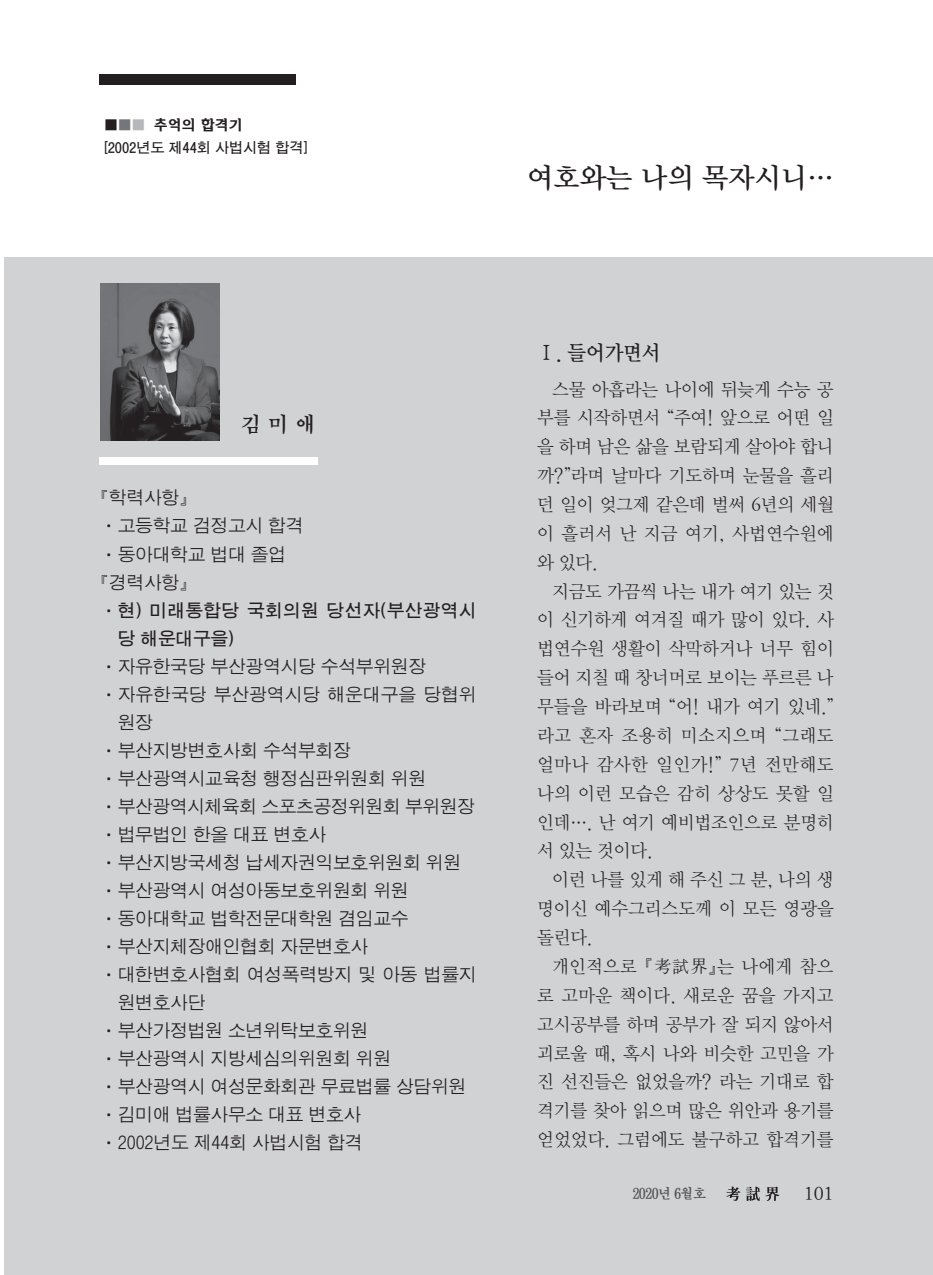
<style>
.page{position:relative;width:933px;height:1275px;background:#fff}
.page>*{position:absolute;margin:0;border:0;box-sizing:border-box;transform-origin:0 0}
.t1{font:28px "DX Nmu Std 40";color:#231f20}
.t2{font:21px "DX Nmu Std 40";letter-spacing:-.01em;color:#231f20;scale:.95 1}
.t3{font:21px "D Xmu Std 40";color:#231f20}
.t4{font:19.25px "DX Nmu Std 30";color:#231f20}
.t5{font:18.38px/28.9px "DX Nmu Std 20";color:#231f20;text-align:justify}
.t6{font:17.5px/28px "D Xgo Std 20";color:#231f20}
.t7{font:17.5px/28px "D Xgo Std 40";letter-spacing:.03em;color:#231f20}
.t8{font:14px "D Xgo Std 40";color:#231f20;scale:.95 1}
.t9{font:14px "DX Log Std B";color:#231f20}
.t10{font:14px "D Xmu Std 40";letter-spacing:-.05em;color:#505052;scale:.95 1}
.s1{font-family:"D Xgo Std 20"}
.s2{font-family:"D Xgo Std 20";color:#757679}
.s3{font-family:"D Xgo Std 20";color:#b6b7bb}
</style>
<div class="page">
<div style="left:5px;top:258px;width:928px;height:1017px;background:#d1d2d4"></div>
<div style="left:99px;top:74px;width:197px;height:11px;background:#231f20"></div>
<svg style="left:726px;top:1186px;width:14px;height:15px"></svg>
<svg style="left:746px;top:1186px;width:33px;height:15px"></svg>
<img style="left:101px;top:284px;width:119px;height:156px">
<div style="left:99px;top:457px;width:218px;height:8px;background:#fff"></div>
<p class="t9" style="left:104px;top:118px;width:140px"><span class="s1">■</span><span class="s2">■</span><span class="s3">■</span> 추억의 합격기</p>
<p class="t8" style="left:104px;top:140px;width:216px">[2002년도 제44회 사법시험 합격]</p>
<h1 class="t1" style="left:527px;top:164px;width:308px">여호와는 나의 목자시니…</h1>
<p class="t3" style="left:241px;top:414px;width:77px">김 미 애</p>
<p class="t6" style="left:100px;top:485px;width:204px">『학력사항』<br>ㆍ고등학교 검정고시 합격ㆍ동아대학교 법대 졸업『경력사항』</p>
<p class="t7" style="left:118px;top:597px;width:360px;text-indent:-18px"><span class="s1">ㆍ</span> 현) 미래통합당 국회의원 당선자(부산광역시 당 해운대구을)</p>
<p class="t6" style="left:100px;top:653px;width:327px">ㆍ자유한국당 부산광역시당 수석부위원장</p>
<p class="t6" style="left:100px;top:681px;width:378px">ㆍ 자유한국당 부산광역시당 해운대구을 당협위</p>
<p class="t6" style="left:118px;top:709px;width:37px">원장</p>
<p class="t6" style="left:100px;top:737px;width:252px">ㆍ부산지방변호사회 수석부회장</p>
<p class="t6" style="left:100px;top:765px;width:327px">ㆍ부산광역시교육청 행정심판위원회 위원</p>
<p class="t6" style="left:100px;top:793px;width:376px">ㆍ부산광역시체육회 스포츠공정위원회 부위원장</p>
<p class="t6" style="left:100px;top:821px;width:227px">ㆍ법무법인 한올 대표 변호사</p>
<p class="t6" style="left:100px;top:849px;width:362px">ㆍ부산지방국세청 납세자권익보호위원회 위원</p>
<p class="t6" style="left:100px;top:877px;width:309px">ㆍ부산광역시 여성아동보호위원회 위원</p>
<p class="t6" style="left:100px;top:905px;width:309px">ㆍ동아대학교 법학전문대학원 겸임교수</p>
<p class="t6" style="left:100px;top:933px;width:269px">ㆍ부산지체장애인협회 자문변호사</p>
<p class="t6" style="left:100px;top:961px;width:378px">ㆍ 대한변호사협회 여성폭력방지 및 아동 법률지</p>
<p class="t6" style="left:118px;top:989px;width:89px">원변호사단</p>
<p class="t6" style="left:100px;top:1017px;width:269px">ㆍ부산가정법원 소년위탁보호위원</p>
<p class="t6" style="left:100px;top:1045px;width:292px">ㆍ부산광역시 지방세심의위원회 위원</p>
<p class="t6" style="left:100px;top:1073px;width:367px">ㆍ부산광역시 여성문화회관 무료법률 상담위원</p>
<p class="t6" style="left:100px;top:1101px;width:262px">ㆍ김미애 법률사무소 대표 변호사</p>
<p class="t6" style="left:100px;top:1129px;width:264px">ㆍ2002년도 제44회 사법시험 합격</p>
<p class="t2" style="left:537px;top:342px;width:131px">Ⅰ. 들어가면서</p>
<p class="t5" style="left:537px;top:375px;width:298px;text-indent:15px">스물 아흡라는 나이에 뒤늦게 수능 공 부를 시작하면서 “주여! 앞으로 어떤 일 을 하며 남은 삶을 보람되게 살아야 합니 까?”라며 날마다 기도하며 눈물을 흘리 던 일이 엊그제 같은데 벌써 6년의 세월 이 흘러서 난 지금 여기, 사법연수원에 와 있다.</p>
<p class="t5" style="left:537px;top:577px;width:298px;text-indent:15px">지금도 가끔씩 나는 내가 여기 있는 것 이 신기하게 여겨질 때가 많이 있다. 사 법연수원 생활이 삭막하거나 너무 힘이 들어 지칠 때 창너머로 보이는 푸르른 나 무들을 바라보며 “어! 내가 여기 있네.” 라고 혼자 조용히 미소지으며 “그래도 얼마나 감사한 일인가!” 7년 전만해도 나의 이런 모습은 감히 상상도 못할 일 인데…. 난 여기 예비법조인으로 분명히 서 있는 것이다.</p>
<p class="t5" style="left:537px;top:866px;width:298px;text-indent:15px">이런 나를 있게 해 주신 그 분, 나의 생 명이신 예수그리스도께 이 모든 영광을 돌린다.</p>
<p class="t5" style="left:537px;top:952px;width:298px;text-indent:15px">개인적으로 『考試界』는 나에게 참으 로 고마운 책이다. 새로운 꿈을 가지고 고시공부를 하며 공부가 잘 되지 않아서 괴로울 때, 혹시 나와 비슷한 고민을 가 진 선진들은 없었을까? 라는 기대로 합 격기를 찾아 읽으며 많은 위안과 용기를 얻었었다. 그럼에도 불구하고 합격기를</p>
<p class="t10" style="left:632px;top:1187px;width:80px">2020년 6월호</p>
<p class="t4" style="left:804px;top:1183px;width:31px">101</p>
</div>
